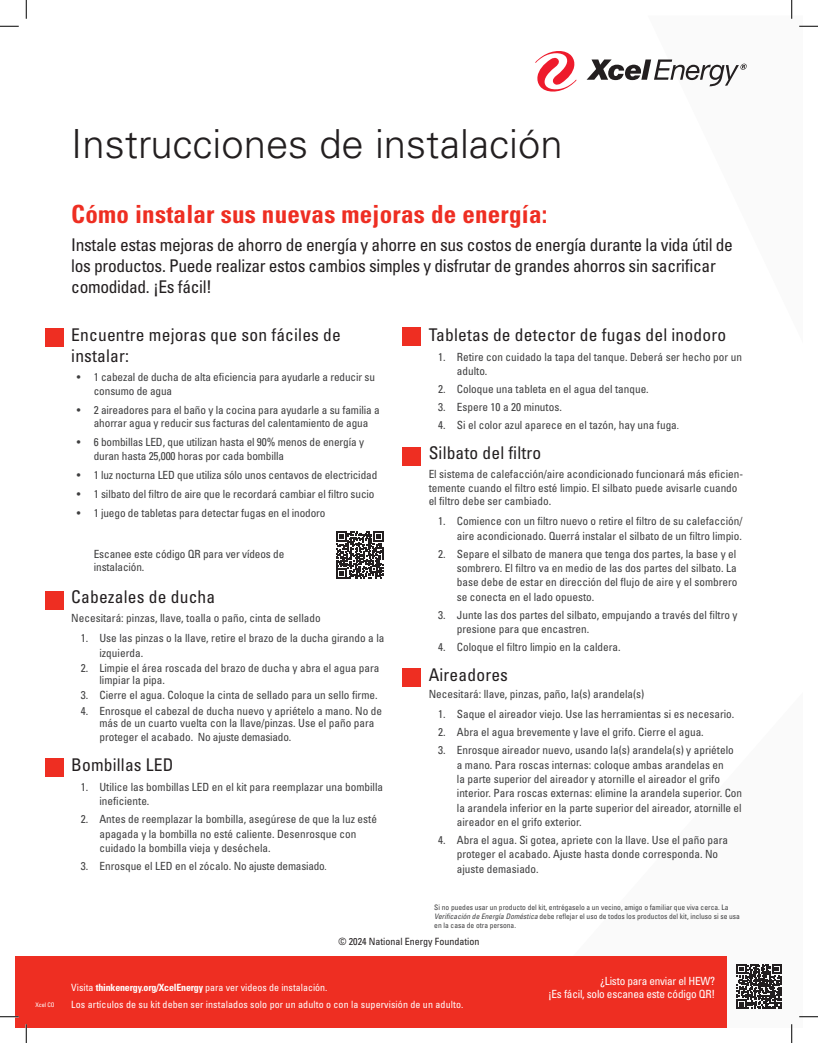
<style>
.page{position:relative;width:818px;height:1043px;background:#fff}
.page>*{position:absolute;margin:0;border:0;box-sizing:border-box;transform-origin:0 0}
.t1{font:300 40px "Univers LT Std";color:#231f20}
.H2_Bold{font:700 condensed 25px "Univers LT Std";letter-spacing:.01em;color:#ee2e22}
.BP_Intro{font:condensed 17.5px/21px "Univers LT Std";letter-spacing:-.02em;color:#231f20}
.BP_Intro-2{font:condensed 17.5px/21px "Univers LT Std";letter-spacing:.01em;color:#231f20}
.Basic_9{font:condensed 11.25px/14.4px "Univers LT Std";color:#3e3e3f}
.Intro{font:condensed 11.25px/13.5px "Univers LT Std";letter-spacing:-.02em;color:#fff;text-align:right}
.t2{font:condensed 10px "Univers LT Std";letter-spacing:.01em;color:#fff}
.t3{font:condensed 10px "Univers LT Std";color:#231f20}
.N1_Cont{font:condensed 7.5px/9px "Univers LT Std";color:#3e3e3f}
.Intro-2{font:condensed 6.25px "Univers LT Std";letter-spacing:-.02em;color:#fff}
.s1{font-size:10px}
.s2{font-style:italic}
.s3{font-weight:700}
</style>
<div class="page">
<div style="left:45px;top:328px;width:19px;height:19px;background:#ee2e22"></div>
<div style="left:402px;top:327px;width:19px;height:19px;background:#ee2e22"></div>
<div style="left:402px;top:447px;width:19px;height:19px;background:#ee2e22"></div>
<div style="left:402px;top:668px;width:19px;height:18px;background:#ee2e22"></div>
<div style="left:45px;top:590px;width:19px;height:19px;background:#ee2e22"></div>
<div style="left:45px;top:758px;width:19px;height:18px;background:#ee2e22"></div>
<div style="left:15px;top:956px;width:711px;height:72px;background:#ee2e22"></div>
<svg style="left:535px;top:51px;width:41px;height:41px"></svg>
<svg style="left:586px;top:59px;width:160px;height:27px"></svg>
<svg style="left:736px;top:964px;width:45px;height:44px"></svg>
<svg style="left:336px;top:531px;width:47px;height:47px"></svg>
<svg style="left:0;top:25px;width:19px;height:2px"></svg>
<svg style="left:799px;top:25px;width:19px;height:2px"></svg>
<svg style="left:0;top:1016px;width:19px;height:1px"></svg>
<svg style="left:799px;top:1016px;width:19px;height:1px"></svg>
<svg style="left:25px;top:0;width:2px;height:19px"></svg>
<svg style="left:25px;top:1024px;width:2px;height:18px"></svg>
<svg style="left:791px;top:0;width:1px;height:19px"></svg>
<svg style="left:791px;top:1024px;width:1px;height:18px"></svg>
<h1 class="t1" style="left:71px;top:120px;width:493px">Instrucciones de instalación</h1>
<p class="Intro-2" style="left:36px;top:1001px;width:21px">Xcel CO</p>
<p class="H2_Bold" style="left:71px;top:199px;width:477px">Cómo instalar sus nuevas mejoras de energía:</p>
<p class="BP_Intro" style="left:71px;top:233px;width:663px">Instale estas mejoras de ahorro de energía y ahorre en sus costos de energía durante la vida útil de los productos. Puede realizar estos cambios simples y disfrutar de grandes ahorros sin sacrificar comodidad. ¡Es fácil!</p>
<h2 class="BP_Intro-2" style="left:71px;top:324px;width:271px">Encuentre mejoras que son fáciles de instalar:</h2>
<p class="Basic_9" style="left:94px;top:370px;width:283px;line-height:13.5px;text-indent:-17px">• 1 cabezal de ducha de alta eficiencia para ayudarle a reducir su consumo de agua</p>
<p class="Basic_9" style="left:77px;top:403px;width:304px;line-height:13.5px;text-align:center">• 2 aireadores para el baño y la cocina para ayudarle a su familia a ahorrar agua y reducir sus facturas del calentamiento de agua</p>
<p class="Basic_9" style="left:94px;top:435px;width:272px;line-height:13.5px;text-indent:-17px">• 6 bombillas LED, que utilizan hasta el 90% menos de energía y duran hasta 25,000 horas por cada bombilla</p>
<p class="Basic_9" style="left:77px;top:468px;width:302px">• 1 luz nocturna LED que utiliza sólo unos centavos de electricidad</p>
<p class="Basic_9" style="left:77px;top:487px;width:299px">• 1 silbato del filtro de aire que le recordará cambiar el filtro sucio</p>
<p class="Basic_9" style="left:77px;top:506px;width:250px">• 1 juego de tabletas para detectar fugas en el inodoro</p>
<p class="Basic_9" style="left:94px;top:547px;width:192px;line-height:13.5px">Escanee este código QR para ver vídeos de instalación.</p>
<h2 class="BP_Intro-2" style="left:71px;top:586px;width:145px">Cabezales de ducha</h2>
<p class="Basic_9" style="left:71px;top:611px;width:251px">Necesitará: pinzas, llave, toalla o paño, cinta de sellado</p>
<p class="Basic_9" style="left:99px;top:631px;width:286px;text-indent:-19px">1. Use las pinzas o la llave, retire el brazo de la ducha girando a la izquierda.</p>
<p class="Basic_9" style="left:99px;top:662px;width:281px;line-height:11.9px;text-indent:-19px">2. Limpie el área roscada del brazo de ducha y abra el agua para limpiar la pipa.</p>
<p class="Basic_9" style="left:81px;top:688px;width:298px">3. Cierre el agua. Coloque la cinta de sellado para un sello firme.</p>
<p class="Basic_9" style="left:99px;top:704px;width:284px;line-height:11.9px;text-indent:-19px">4. Enrosque el cabezal de ducha nuevo y apriételo a mano. No de más de un cuarto vuelta con la llave/pinzas. Use el paño para</p>
<p class="Basic_9" style="left:99px;top:729px;width:193px">proteger el acabado. No ajuste demasiado.</p>
<h2 class="BP_Intro-2" style="left:71px;top:753px;width:104px">Bombillas LED</h2>
<p class="Basic_9" style="left:99px;top:779px;width:285px;text-indent:-19px">1. Utilice las bombillas LED en el kit para reemplazar una bombilla ineficiente.</p>
<p class="Basic_9" style="left:99px;top:811px;width:279px;text-indent:-19px">2. Antes de reemplazar la bombilla, asegúrese de que la luz esté apagada y la bombilla no esté caliente. Desenrosque con cuidado la bombilla vieja y deséchela.</p>
<p class="Basic_9" style="left:81px;top:858px;width:248px">3. Enrosque el LED en el zócalo. No ajuste demasiado<span class="s1">.</span></p>
<h2 class="BP_Intro-2" style="left:428px;top:324px;width:299px">Tabletas de detector de fugas del inodoro</h2>
<p class="Basic_9" style="left:457px;top:350px;width:286px;text-indent:-19px">1. Retire con cuidado la tapa del tanque. Deberá ser hecho por un adulto.</p>
<p class="Basic_9" style="left:438px;top:382px;width:212px">2. Coloque una tableta en el agua del tanque.</p>
<p class="Basic_9" style="left:438px;top:400px;width:125px">3. Espere 10 a 20 minutos.</p>
<p class="Basic_9" style="left:438px;top:418px;width:242px">4. Si el color azul aparece en el tazón, hay una fuga<span class="s1">.</span></p>
<h2 class="BP_Intro-2" style="left:428px;top:442px;width:114px">Silbato del filtro</h2>
<p class="Basic_9" style="left:428px;top:467px;width:316px;line-height:13.5px">El sistema de calefacción/aire acondicionado funcionará más eficien&shy;temente cuando el filtro esté limpio. El silbato puede avisarle cuando el filtro debe ser cambiado.</p>
<p class="Basic_9" style="left:438px;top:514px;width:306px;text-align:right">1. Comience con un filtro nuevo o retire el filtro de su calefacción/ aire acondicionado. Querrá instalar el silbato de un filtro limpio.</p>
<p class="Basic_9" style="left:457px;top:546px;width:282px;text-align:justify;text-indent:-19px">2. Separe el silbato de manera que tenga dos partes, la base y el sombrero. El filtro va en medio de las dos partes del silbato. La base debe de estar en dirección del flujo de aire y el sombrero se conecta en el lado opuesto.</p>
<p class="Basic_9" style="left:457px;top:607px;width:282px;text-indent:-19px">3. Junte las dos partes del silbato, empujando a través del filtro y presione para que encastren.</p>
<p class="Basic_9" style="left:438px;top:639px;width:184px">4. Coloque el filtro limpio en la caldera.</p>
<h2 class="BP_Intro-2" style="left:428px;top:663px;width:81px">Aireadores</h2>
<p class="Basic_9" style="left:428px;top:686px;width:217px">Necesitará: llave, pinzas, paño, la(s) arandela(s)</p>
<p class="Basic_9" style="left:438px;top:706px;width:298px">1. Saque el aireador viejo. Use las herramientas si es necesario.</p>
<p class="Basic_9" style="left:438px;top:724px;width:267px">2. Abra el agua brevemente y lave el grifo. Cierre el agua.</p>
<p class="Basic_9" style="left:457px;top:742px;width:287px;text-indent:-19px">3. Enrosque aireador nuevo, usando la(s) arandela(s) y apriételo a mano. Para roscas internas: coloque ambas arandelas en<br>la parte superior del aireador y atornille el aireador el grifo interior. Para roscas externas: elimine la arandela superior. Con la arandela inferior en la parte superior del aireador, atornille el aireador en el grifo exterior.</p>
<p class="Basic_9" style="left:457px;top:832px;width:273px;text-indent:-19px">4. Abra el agua. Si gotea, apriete con la llave. Use el paño para proteger el acabado. Ajuste hasta donde corresponda. No ajuste demasiado.</p>
<p class="N1_Cont" style="left:434px;top:902px;width:307px">Si no puedes usar un producto del kit, entrégaselo a un vecino, amigo o familiar que viva cerca. La<br><span class="s2">Verificación de Energía Doméstica</span> debe reflejar el uso de todos los productos del kit, incluso si se usa en la casa de otra persona.</p>
<p class="t3" style="left:338px;top:934px;width:142px">© 2024 National Energy Foundation</p>
<p class="t2" style="left:71px;top:981px;width:258px">Visita <span class="s3">thinkenergy.org/XcelEnergy</span> para ver videos de instalación.</p>
<h2 class="t2" style="left:71px;top:998px;width:393px">Los artículos de su kit deben ser instalados solo por un adulto o con la supervisión de un adulto.</h2>
<p class="Intro" style="left:548px;top:973px;width:169px">¿Listo para enviar el HEW?<br>¡Es fácil, solo escanea este código QR!</p>
</div>
